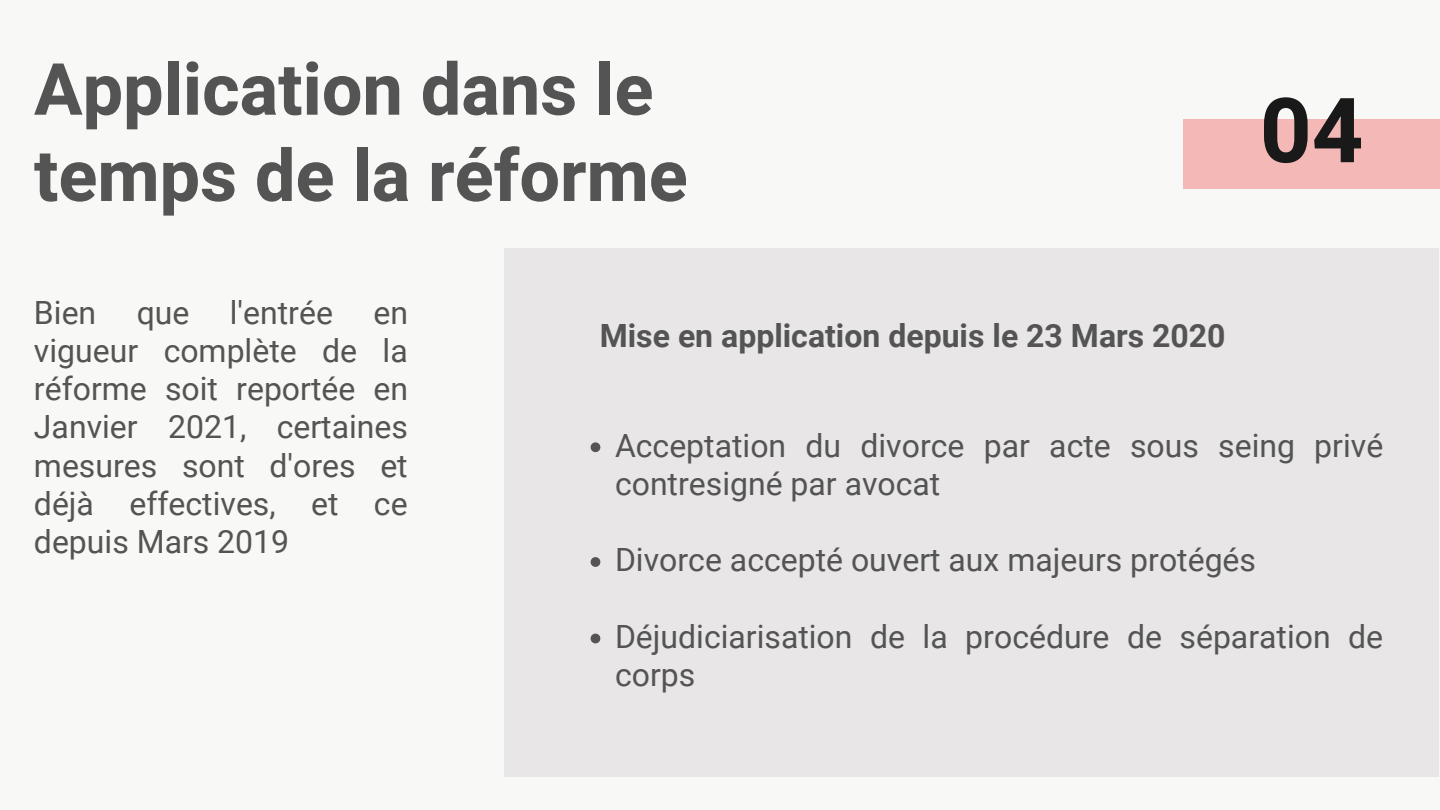
<style>
.page{position:relative;width:1440px;height:810px;background:#f8f8f6}
.page>*{position:absolute;margin:0;border:0;box-sizing:border-box;transform-origin:0 0}
.t1{font:700 90px "Heebo";color:#191919}
.t2{font:700 72px/86.2px "Heebo";color:#545454}
.t3{font:32px/38.2px "Roboto";color:#545454}
.t4{font:700 32px "Roboto";color:#545454}
</style>
<div class="page">
<div style="left:1183px;top:119px;width:257px;height:70px;background:#f4b8b7"></div>
<div style="left:504px;top:248px;width:935px;height:529px;background:#e8e6e6"></div>
<svg style="left:591px;top:442px;width:9px;height:10px"></svg>
<svg style="left:591px;top:557px;width:9px;height:10px"></svg>
<svg style="left:591px;top:634px;width:9px;height:9px"></svg>
<h2 class="t2" style="left:34px;top:49px;width:655px">Application dans le temps de la réforme</h2>
<h1 class="t1" style="left:1260px;top:68px;width:105px">04</h1>
<p class="t3" style="left:34px;top:294px;width:64px">Bien</p>
<p class="t3" style="left:137px;top:294px;width:54px">que</p>
<p class="t3" style="left:230px;top:294px;width:105px">l'entrée</p>
<p class="t3" style="left:34px;top:294px;width:376px;text-align:justify;text-indent:339px">en vigueur complète de la réforme soit reportée en Janvier 2021, certaines mesures sont d'ores et déjà effectives, et ce depuis Mars 2019</p>
<p class="t4" style="left:600px;top:317px;width:627px">Mise en application depuis le 23 Mars 2020</p>
<p class="t3" style="left:615px;top:427px;width:770px">Acceptation du divorce par acte sous seing privé contresigné par avocat</p>
<p class="t3" style="left:615px;top:541px;width:643px">Divorce accepté ouvert aux majeurs protégés</p>
<p class="t3" style="left:615px;top:618px;width:770px">Déjudiciarisation de la procédure de séparation de corps</p>
</div>
